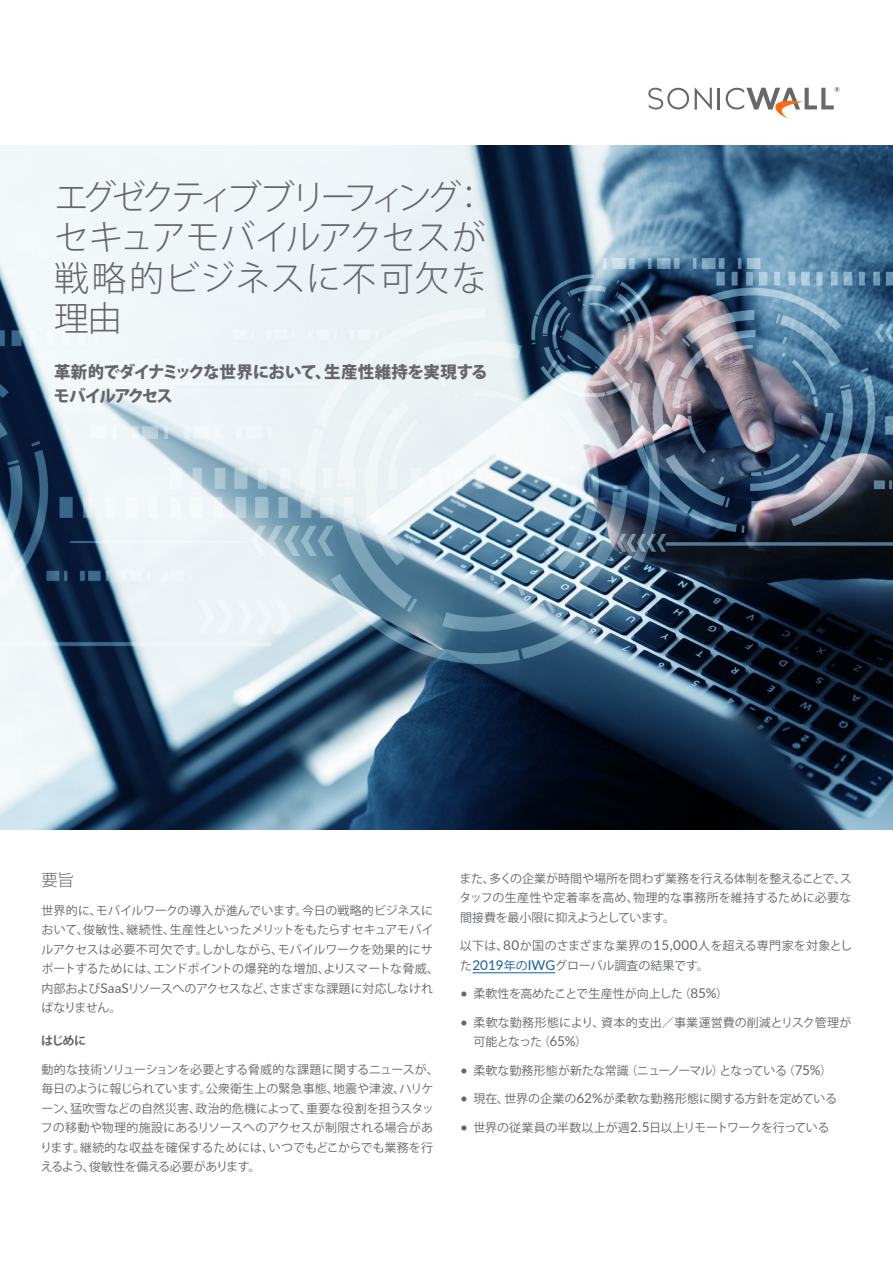
<style>
.page{position:relative;width:893px;height:1263px;background:#fff}
.page>*{position:absolute;margin:0;border:0;box-sizing:border-box;transform-origin:0 0}
.Document_Title_-_Hea{font:300 34.5px/40.5px "Koz Go Pro";letter-spacing:-.045em;color:#65656a;text-align:justify}
.Document_Title_-_Sub{font:800 16.5px/24px "Koz Go Pro";letter-spacing:-.045em;color:#65656a}
.Section_Heading_1{font:300 16.5px "Koz Go Pro";color:#63656a}
.Body_Copy{font:12px/19.5px "Koz Go Pro";color:#63656a}
.Bullets{font:12px/19.5px "Koz Go Pro";letter-spacing:-.015em;color:#63656a}
.Section_Heading_2_Su{font:700 12px "Koz Go Pro";color:#63656a}
.s1{font-family:"Lato";font-size:13.5px}
.s2{font-family:"Lato";font-size:13.5px;color:#175d9e}
.s3{color:#175d9e}
</style>
<div class="page">
<svg style="left:695px;top:88px;width:17px;height:22px"></svg>
<hr style="left:718px;top:88px;width:2px;height:22px;background:#68686b">
<svg style="left:648px;top:88px;width:41px;height:21px"></svg>
<svg style="left:726px;top:87px;width:113px;height:32px"></svg>
<img style="left:0;top:145px;width:893px;height:684px">
<hr style="left:472px;top:972px;width:32px;height:1px;background:#175d9e">
<svg style="left:504px;top:972px;width:51px;height:1px"></svg>
<p class="Document_Title_-_Hea" style="left:54px;top:177px;width:434px">エグゼクティブブリーフィング：セキュアモバイルアクセスが戦略的ビジネスに不可欠な理由</p>
<p class="Document_Title_-_Sub" style="left:53px;top:361px;width:436px">革新的でダイナミックな世界において、生産性維持を実現するモバイルアクセス</p>
<p class="Section_Heading_1" style="left:41px;top:869px;width:34px">要旨</p>
<p class="Body_Copy" style="left:41px;top:901px;width:399px">世界的に、モバイルワークの導入が進んでいます。今日の戦略的ビジネスにおいて、俊敏性、継続性、生産性といったメリットをもたらすセキュアモバイルアクセスは必要不可欠です。しかしながら、モバイルワークを効果的にサポートするためには、エンドポイントの爆発的な増加、よりスマートな脅威、内部および<span class="s1">SaaS</span>リソースへのアクセスなど、さまざまな課題に対応しなければなりません。</p>
<p class="Section_Heading_2_Su" style="left:41px;top:1033px;width:46px">はじめに</p>
<p class="Body_Copy" style="left:40px;top:1060px;width:400px">動的な技術ソリューションを必要とする脅威的な課題に関するニュースが、毎日のように報じられています。公衆衛生上の緊急事態、地震や津波、ハリケーン、猛吹雪などの自然災害、政治的危機によって、重要な役割を担うスタッフの移動や物理的施設にあるリソースへのアクセスが制限される場合があります。継続的な収益を確保するためには、いつでもどこからでも業務を行えるよう、俊敏性を備える必要があります。</p>
<p class="Body_Copy" style="left:459px;top:869px;width:394px;text-align:justify">また、多くの企業が時間や場所を問わず業務を行える体制を整えることで、スタッフの生産性や定着率を高め、物理的な事務所を維持するために必要な間接費を最小限に抑えようとしています。</p>
<p class="Body_Copy" style="left:460px;top:936px;width:394px">以下は、<span class="s1">80</span>か国のさまざまな業界の<span class="s1">15,000</span>人を超える専門家を対象とした<span class="s2">2019</span><span class="s3">年の</span><span class="s2">IWG</span> グローバル調査の結果です。</p>
<p class="Bullets" style="left:460px;top:984px;width:270px"><span class="s1">•</span> 柔軟性を高めたことで生産性が向上した（<span class="s1">85%</span>）</p>
<p class="Bullets" style="left:473px;top:1013px;width:380px;text-indent:-14px"><span class="s1">•</span> 柔軟な勤務形態により、資本的支出／事業運営費の削減とリスク管理が可能となった（<span class="s1">65%</span>）</p>
<p class="Bullets" style="left:460px;top:1061px;width:374px"><span class="s1">•</span> 柔軟な勤務形態が新たな常識（ニューノーマル）となっている（<span class="s1">75%</span>）</p>
<p class="Bullets" style="left:460px;top:1089px;width:379px"><span class="s1">•</span> 現在、世界の企業の<span class="s1">62%</span>が柔軟な勤務形態に関する方針を定めている</p>
<p class="Bullets" style="left:460px;top:1118px;width:371px"><span class="s1">•</span> 世界の従業員の半数以上が週<span class="s1">2.5</span>日以上リモートワークを行っている</p>
</div>
